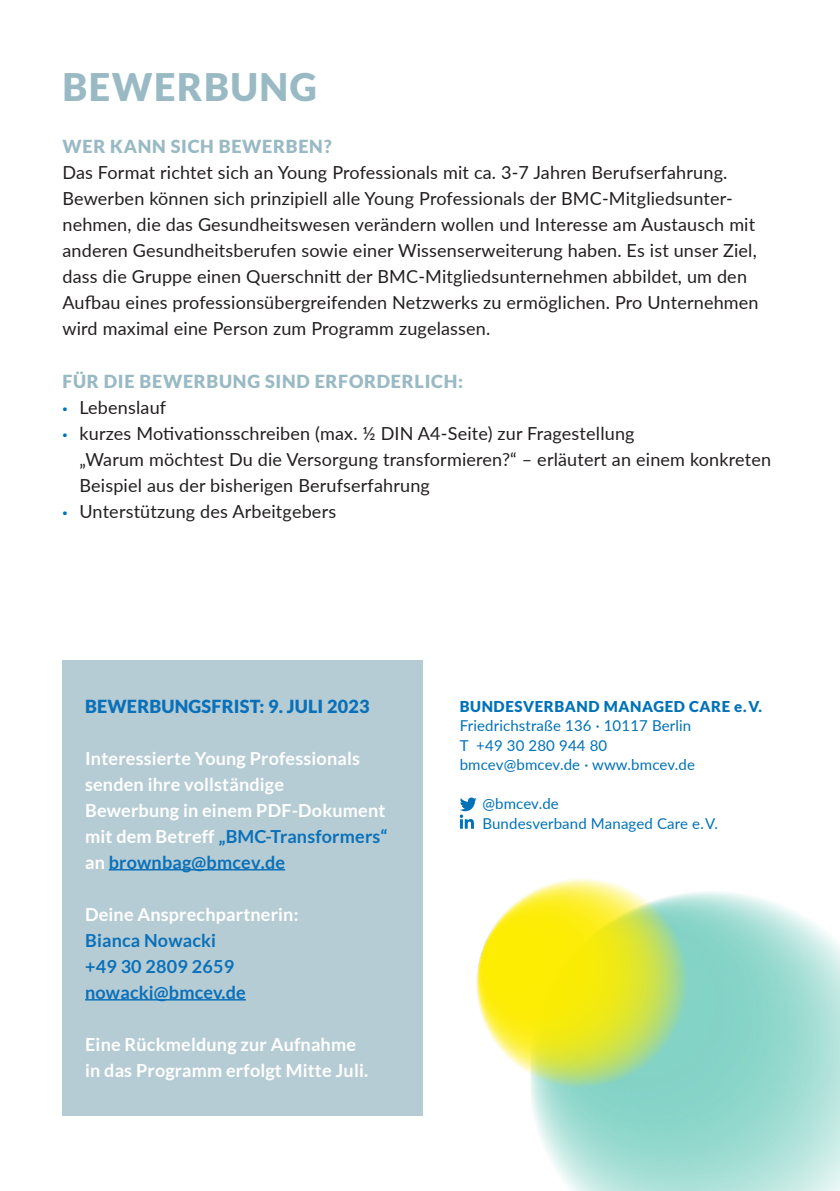
<style>
.page{position:relative;width:840px;height:1191px;background:#fff}
.page>*{position:absolute;margin:0;border:0;box-sizing:border-box;transform-origin:0 0}
.Headline_3_9pt_dunke{font:900 38px "Lato";letter-spacing:.04em;color:#99bac4}
.Fließtext_9pt_schwar{font:18px/26px "Lato";letter-spacing:.01em;color:#231f20}
.Fließtext_9pt_schwar-2{font:700 18px/26px "Lato";letter-spacing:.01em;color:#fff}
.Headline_3_9pt_dunke-2{font:900 18px "Lato";letter-spacing:.04em;color:#99bac4}
.Fließtext_9pt_schwar-3{font:700 18px/26px "Lato";letter-spacing:.01em;color:#0a70b8}
.Fließtext_9pt_schwar-4{font:900 18px "Lato";letter-spacing:.01em;color:#0a70b8}
.Abbinder_7_5pt_blau{font:15px "Lato";letter-spacing:.01em;color:#0072b8}
.Abbinder_7_5pt_blau-2{font:900 15px "Lato";letter-spacing:.04em;color:#0072b8}
.s1{font-family:"Myriad Pro";color:#0072b8}
.s2{color:#0a70b8}
</style>
<div class="page">
<img style="left:460px;top:828px;width:283px;height:294px">
<div style="left:62px;top:660px;width:360px;height:455px;background:#b6ccd5"></div>
<hr style="left:109px;top:869px;width:176px;height:1px;background:#0a70b8">
<hr style="left:85px;top:999px;width:161px;height:1px;background:#0a70b8">
<svg style="left:459px;top:797px;width:17px;height:31px"></svg>
<p class="Headline_3_9pt_dunke" style="left:62px;top:65px;width:256px">BEWERBUNG</p>
<p class="Headline_3_9pt_dunke-2" style="left:62px;top:136px;width:270px">WER KANN SICH BEWERBEN?</p>
<p class="Fließtext_9pt_schwar" style="left:62px;top:159px;width:697px">Das Format richtet sich an Young Professionals mit ca. 3-7 Jahren Berufserfahrung.<br>Bewerben können sich prinzipiell alle Young Professionals der BMC-Mitgliedsunter&shy;nehmen, die das Gesundheitswesen verändern wollen und Interesse am Austausch mit anderen Gesundheitsberufen sowie einer Wissenserweiterung haben. Es ist unser Ziel, dass die Gruppe einen Querschnitt der BMC-Mitgliedsunternehmen abbildet, um den Aufbau eines professionsübergreifenden Netzwerks zu ermöglichen. Pro Unternehmen wird maximal eine Person zum Programm zugelassen.</p>
<p class="Headline_3_9pt_dunke-2" style="left:62px;top:370px;width:402px">FÜR DIE BEWERBUNG SIND ERFORDERLICH:</p>
<p class="Fließtext_9pt_schwar" style="left:62px;top:393px;width:105px"><span class="s1">•</span> Lebenslauf</p>
<p class="Fließtext_9pt_schwar" style="left:79px;top:419px;width:692px;text-indent:-17px"><span class="s1">•</span> kurzes Motivationsschreiben (max. ½ DIN A4-Seite) zur Fragestellung<br>„Warum möchtest Du die Versorgung transformieren?“ – erläutert an einem konkreten<br>Beispiel aus der bisherigen Berufserfahrung</p>
<p class="Fließtext_9pt_schwar" style="left:62px;top:497px;width:275px"><span class="s1">•</span> Unterstützung des Arbeitgebers</p>
<p class="Fließtext_9pt_schwar-4" style="left:85px;top:695px;width:286px">BEWERBUNGSFRIST: 9. JULI 2023</p>
<p class="Fließtext_9pt_schwar-2" style="left:85px;top:745px;width:304px">Interessierte Young Professionals senden ihre vollständige<br>Bewerbung in einem PDF-Dokument mit dem Betreff <span class="s2">„BMC-Transformers“ </span>an <span class="s2">brownbag@bmcev.de</span></p>
<p class="Fließtext_9pt_schwar-2" style="left:85px;top:901px;width:215px">Deine Ansprechpartnerin:</p>
<p class="Fließtext_9pt_schwar-3" style="left:85px;top:927px;width:150px">Bianca Nowacki +49 30 2809 2659</p>
<p class="Fließtext_9pt_schwar-3" style="left:85px;top:979px;width:162px">nowacki@bmcev.de</p>
<p class="Fließtext_9pt_schwar-2" style="left:85px;top:1031px;width:284px">Eine Rückmeldung zur Aufnahme in das Programm erfolgt Mitte Juli.</p>
<p class="Abbinder_7_5pt_blau-2" style="left:459px;top:697px;width:304px">BUNDESVERBAND MANAGED CARE e.V.</p>
<p class="Abbinder_7_5pt_blau" style="left:459px;top:715px;width:233px">Friedrichstraße 136 · 10117 Berlin</p>
<p class="Abbinder_7_5pt_blau" style="left:459px;top:734px;width:149px">T +49 30 280 944 80</p>
<p class="Abbinder_7_5pt_blau" style="left:459px;top:754px;width:237px">bmcev@bmcev.de · www.bmcev.de</p>
<p class="Abbinder_7_5pt_blau" style="left:482px;top:793px;width:78px">@bmcev.de</p>
<p class="Abbinder_7_5pt_blau" style="left:482px;top:812px;width:237px">Bundesverband Managed Care e. V.</p>
</div>
